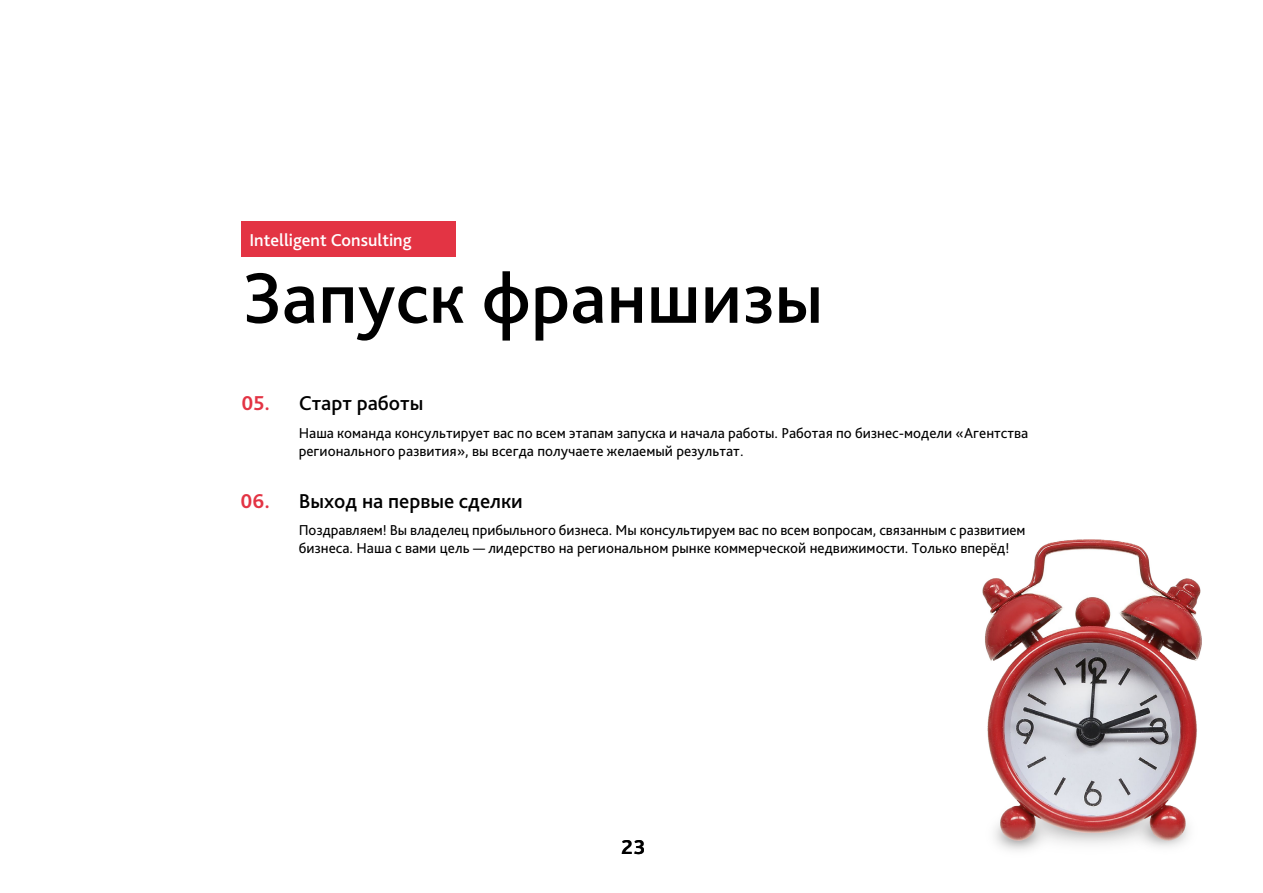
<style>
.page{position:relative;width:1263px;height:893px;background:#fff}
.page>*{position:absolute;margin:0;border:0;box-sizing:border-box;transform-origin:0 0}
.t1{font:500 75px "Bliss Pro";color:#000}
.t2{font:500 21px "Bliss Pro";color:#000}
.t3{font:700 21px "Bliss Pro";color:#e33444}
.t4{font:700 21px "Bliss Pro";color:#000}
.t5{font:500 18px "Bliss Pro";color:#fff}
.t6{font:15px/18px "Bliss Pro";color:#000}
</style>
<div class="page">
<img style="left:982px;top:539px;width:220px;height:312px">
<div style="left:241px;top:222px;width:215px;height:35px;background:#e33444"></div>
<p class="t5" style="left:249px;top:229px;width:164px">Intelligent Consulting</p>
<h1 class="t1" style="left:243px;top:251px;width:582px">Запуск франшизы</h1>
<h2 class="t3" style="left:241px;top:390px;width:30px">05.</h2>
<h2 class="t3" style="left:241px;top:488px;width:31px">06.</h2>
<h2 class="t2" style="left:299px;top:390px;width:126px">Старт работы</h2>
<p class="t6" style="left:299px;top:423px;width:731px">Наша команда консультирует вас по всем этапам запуска и начала работы. Работая по бизнес-модели «Агентства регионального развития», вы всегда получаете желаемый результат.</p>
<h2 class="t2" style="left:299px;top:488px;width:226px">Выход на первые сделки</h2>
<p class="t6" style="left:299px;top:520px;width:728px">Поздравляем! Вы владелец прибыльного бизнеса. Мы консультируем вас по всем вопросам, связанным с развитием бизнеса. Наша с вами цель — лидерство на региональном рынке коммерческой недвижимости. Только вперёд!</p>
<h2 class="t4" style="left:621px;top:834px;width:26px">23</h2>
</div>
